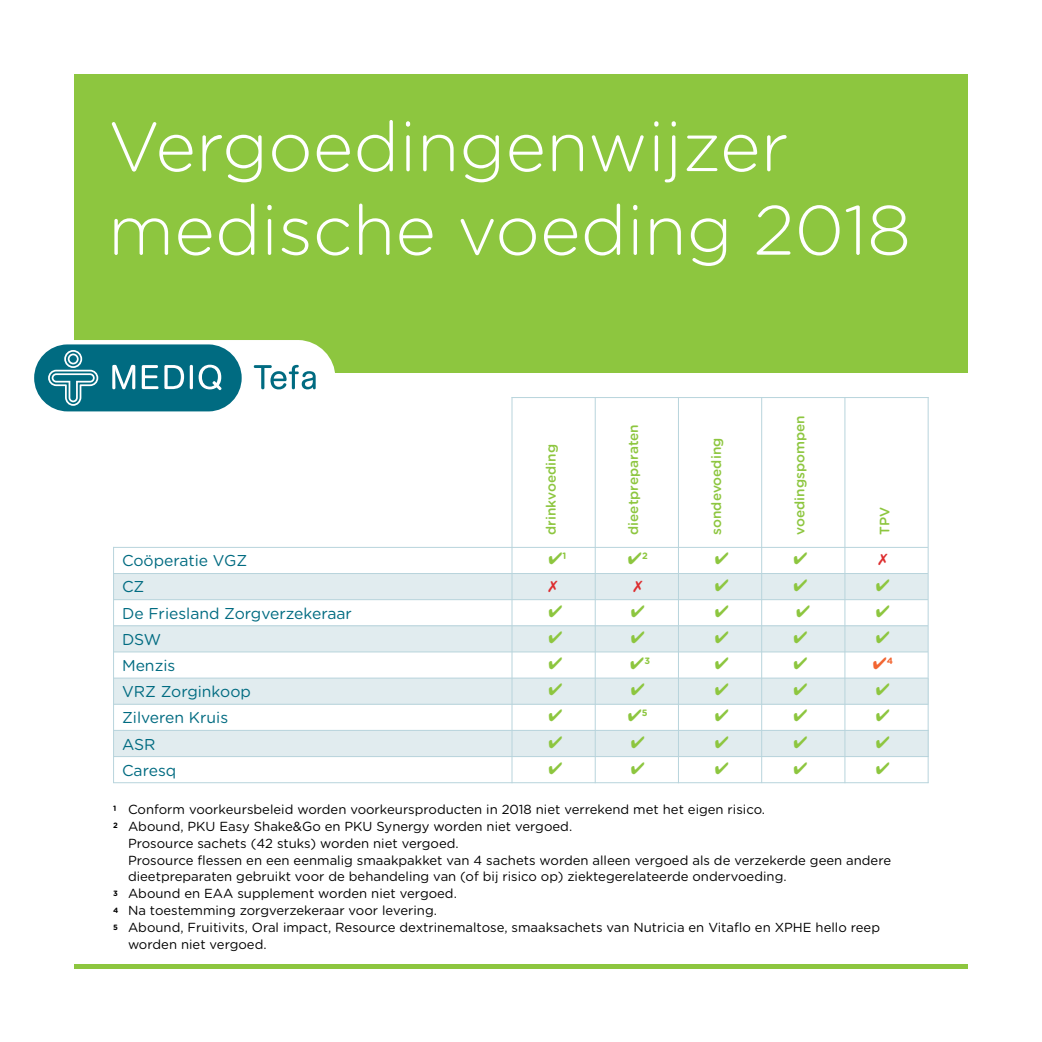
<style>
.page{position:relative;width:1042px;height:1042px;background:#fff}
.page>*{position:absolute;margin:0;border:0;box-sizing:border-box;transform-origin:0 0}
.t1{font:300 69.65px/83.6px "Gotham Rounded";color:#fff}
.t2{font:15.75px/26.2px "Gotham Rounded";color:#006b81}
.t3{font:500 13.65px "Gotham Rounded";color:#8dc63f}
.t4{font:13.12px "Gotham Rounded";color:#000}
.t5{font:700 9.1px "Gotham Rounded";color:#8dc63f}
.t6{font:700 9.1px "Gotham Rounded";color:#f26531}
</style>
<div class="page">
<div style="left:74px;top:74px;width:893px;height:299px;background:#8dc63f"></div>
<svg style="left:34px;top:340px;width:301px;height:72px"></svg>
<div style="left:113px;top:626px;width:815px;height:26px;background:#e1ecef"></div>
<div style="left:113px;top:573px;width:815px;height:27px;background:#e1ecef"></div>
<div style="left:113px;top:678px;width:815px;height:26px;background:#e1ecef"></div>
<div style="left:113px;top:731px;width:815px;height:26px;background:#e1ecef"></div>
<hr style="left:113px;top:547px;width:815px;height:1px;background:#b8d4dc">
<hr style="left:511px;top:397px;width:417px;height:1px;background:#b8d4dc">
<hr style="left:113px;top:573px;width:815px;height:1px;background:#b8d4dc">
<hr style="left:113px;top:599px;width:815px;height:1px;background:#b8d4dc">
<hr style="left:113px;top:625px;width:815px;height:1px;background:#b8d4dc">
<hr style="left:113px;top:651px;width:815px;height:1px;background:#b8d4dc">
<hr style="left:113px;top:677px;width:815px;height:1px;background:#b8d4dc">
<hr style="left:113px;top:704px;width:815px;height:1px;background:#b8d4dc">
<hr style="left:113px;top:730px;width:815px;height:1px;background:#b8d4dc">
<hr style="left:113px;top:782px;width:815px;height:1px;background:#b8d4dc">
<hr style="left:113px;top:756px;width:815px;height:1px;background:#b8d4dc">
<hr style="left:113px;top:547px;width:1px;height:236px;background:#b8d4dc">
<hr style="left:511px;top:397px;width:1px;height:386px;background:#b8d4dc">
<hr style="left:595px;top:397px;width:1px;height:386px;background:#b8d4dc">
<hr style="left:678px;top:397px;width:1px;height:386px;background:#b8d4dc">
<hr style="left:844px;top:397px;width:1px;height:386px;background:#b8d4dc">
<hr style="left:927px;top:397px;width:1px;height:386px;background:#b8d4dc">
<hr style="left:761px;top:397px;width:1px;height:386px;background:#b8d4dc">
<div style="left:74px;top:964px;width:893px;height:5px;background:#8dc63f"></div>
<h1 class="t1" style="left:108px;top:101px;width:804px">Vergoedingenwijzer medische voeding 2018</h1>
<p class="t3" style="left:541px;top:535px;width:92px;rotate:-90deg">drinkvoeding</p>
<p class="t3" style="left:623px;top:535px;width:112px;rotate:-90deg">dieetpreparaten</p>
<p class="t3" style="left:707px;top:535px;width:98px;rotate:-90deg">sondevoeding</p>
<p class="t3" style="left:790px;top:535px;width:121px;rotate:-90deg">voedingspompen</p>
<p class="t3" style="left:875px;top:535px;width:29px;rotate:-90deg">TPV</p>
<p class="t2" style="left:122px;top:547px;width:231px">Coöperatie VGZ<br>CZ<br>De Friesland Zorgverzekeraar<br>DSW<br>Menzis<br>VRZ Zorginkoop<br>Zilveren Kruis<br>ASR<br>Caresq</p>
<p class="t5" style="left:548px;top:549px;width:19px">✔1</p>
<p class="t5" style="left:628px;top:549px;width:21px">✔2</p>
<p class="t5" style="left:630px;top:654px;width:21px">✔3</p>
<p class="t6" style="left:873px;top:654px;width:22px">✔4</p>
<p class="t5" style="left:628px;top:706px;width:21px">✔5</p>
<p class="t4" style="left:113px;top:800px;width:653px"><sup>1</sup> Conform voorkeursbeleid worden voorkeursproducten in 2018 niet verrekend met het eigen risico.</p>
<p class="t4" style="left:113px;top:817px;width:460px"><sup>2</sup> Abound, PKU Easy Shake&amp;Go en PKU Synergy worden niet vergoed.</p>
<p class="t4" style="left:128px;top:834px;width:332px">Prosource sachets (42 stuks) worden niet vergoed.</p>
<p class="t4" style="left:128px;top:851px;width:765px">Prosource flessen en een eenmalig smaakpakket van 4 sachets worden alleen vergoed als de verzekerde geen andere</p>
<p class="t4" style="left:128px;top:868px;width:660px">dieetpreparaten gebruikt voor de behandeling van (of bij risico op) ziektegerelateerde ondervoeding.</p>
<p class="t4" style="left:113px;top:885px;width:345px"><sup>3</sup> Abound en EAA supplement worden niet vergoed.</p>
<p class="t4" style="left:113px;top:902px;width:325px"><sup>4</sup> Na toestemming zorgverzekeraar voor levering.</p>
<p class="t4" style="left:113px;top:919px;width:768px"><sup>5</sup> Abound, Fruitivits, Oral impact, Resource dextrinemaltose, smaaksachets van Nutricia en Vitaflo en XPHE hello reep</p>
<p class="t4" style="left:128px;top:936px;width:140px">worden niet vergoed.</p>
</div>
